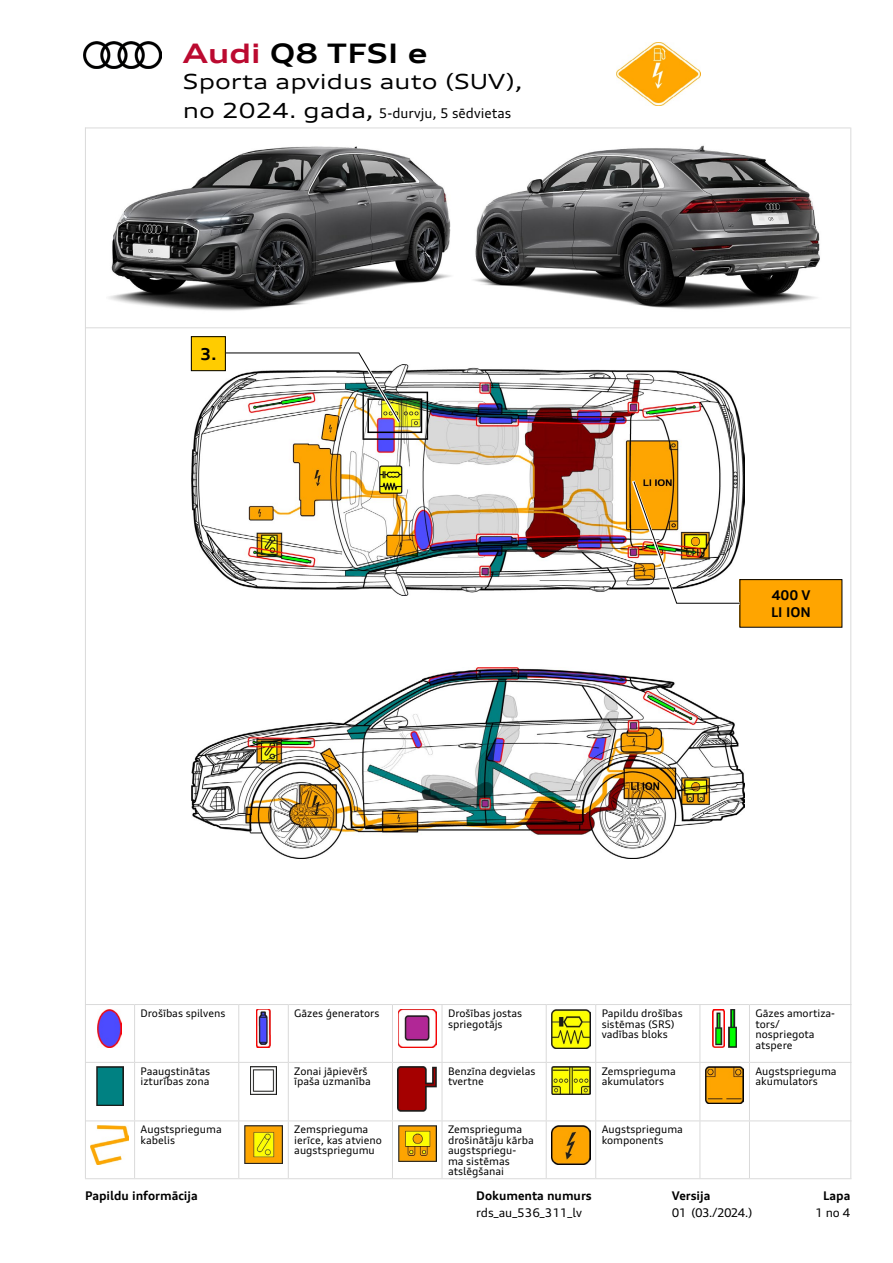
<style>
.page{position:relative;width:893px;height:1263px;background:#fff}
.page>*{position:absolute;margin:0;border:0;box-sizing:border-box;transform-origin:0 0}
.Kopfzeile_Ueberschrift{font:700 expanded 27px "Audi Type";color:#000}
.Kopfzeile_Untertitel{font:expanded 21px "Audi Type";color:#000}
.Kapiteltitel{font:700 16.5px "Audi Type";color:#000}
.Kopfzeile_Untertitel-2{font:13.5px "Audi Type";color:#000}
.Warntext{font:700 13.5px "Audi Type";color:#000}
.Fusszeile_fett{font:700 12px "Audi Type";color:#000}
.Fusszeile{font:12px "Audi Type";color:#000}
.Legende_Seite_1{font:10.5px/10.5px "Audi Type";color:#000}
.s1{color:#bb0a30}
.s2{font-stretch:expanded;font-size:21px}
</style>
<div class="page">
<hr style="left:135px;top:1004px;width:104px;height:1px;background:#dadada">
<hr style="left:239px;top:1004px;width:49px;height:1px;background:#dadada">
<hr style="left:238px;top:1005px;width:1px;height:57px;background:#dadada">
<hr style="left:288px;top:1004px;width:104px;height:1px;background:#dadada">
<hr style="left:288px;top:1005px;width:1px;height:57px;background:#dadada">
<hr style="left:392px;top:1004px;width:50px;height:1px;background:#dadada">
<hr style="left:392px;top:1005px;width:1px;height:57px;background:#dadada">
<hr style="left:442px;top:1004px;width:104px;height:1px;background:#dadada">
<hr style="left:442px;top:1005px;width:1px;height:57px;background:#dadada">
<hr style="left:546px;top:1004px;width:50px;height:1px;background:#dadada">
<hr style="left:546px;top:1005px;width:1px;height:57px;background:#dadada">
<hr style="left:596px;top:1004px;width:104px;height:1px;background:#dadada">
<hr style="left:595px;top:1005px;width:1px;height:57px;background:#dadada">
<hr style="left:700px;top:1004px;width:49px;height:1px;background:#dadada">
<hr style="left:699px;top:1005px;width:1px;height:57px;background:#dadada">
<hr style="left:749px;top:1004px;width:102px;height:1px;background:#dadada">
<hr style="left:749px;top:1005px;width:1px;height:57px;background:#dadada">
<hr style="left:288px;top:1062px;width:104px;height:1px;background:#dadada">
<hr style="left:392px;top:1062px;width:50px;height:1px;background:#dadada">
<hr style="left:392px;top:1063px;width:1px;height:57px;background:#dadada">
<hr style="left:442px;top:1062px;width:104px;height:1px;background:#dadada">
<hr style="left:442px;top:1063px;width:1px;height:57px;background:#dadada">
<hr style="left:546px;top:1062px;width:50px;height:1px;background:#dadada">
<hr style="left:546px;top:1063px;width:1px;height:57px;background:#dadada">
<hr style="left:596px;top:1062px;width:104px;height:1px;background:#dadada">
<hr style="left:595px;top:1063px;width:1px;height:57px;background:#dadada">
<hr style="left:700px;top:1062px;width:49px;height:1px;background:#dadada">
<hr style="left:699px;top:1063px;width:1px;height:57px;background:#dadada">
<hr style="left:749px;top:1062px;width:102px;height:1px;background:#dadada">
<hr style="left:749px;top:1063px;width:1px;height:57px;background:#dadada">
<hr style="left:239px;top:1120px;width:49px;height:1px;background:#dadada">
<hr style="left:392px;top:1121px;width:1px;height:57px;background:#dadada">
<hr style="left:442px;top:1120px;width:104px;height:1px;background:#dadada">
<hr style="left:442px;top:1121px;width:1px;height:57px;background:#dadada">
<hr style="left:546px;top:1120px;width:50px;height:1px;background:#dadada">
<hr style="left:546px;top:1121px;width:1px;height:57px;background:#dadada">
<hr style="left:596px;top:1120px;width:104px;height:1px;background:#dadada">
<hr style="left:595px;top:1121px;width:1px;height:57px;background:#dadada">
<hr style="left:700px;top:1120px;width:49px;height:1px;background:#dadada">
<hr style="left:699px;top:1121px;width:1px;height:57px;background:#dadada">
<hr style="left:749px;top:1120px;width:102px;height:1px;background:#dadada">
<hr style="left:749px;top:1121px;width:1px;height:57px;background:#dadada">
<hr style="left:288px;top:1178px;width:104px;height:1px;background:#dadada">
<hr style="left:392px;top:1178px;width:50px;height:1px;background:#dadada">
<hr style="left:442px;top:1178px;width:104px;height:1px;background:#dadada">
<hr style="left:546px;top:1178px;width:50px;height:1px;background:#dadada">
<hr style="left:596px;top:1178px;width:104px;height:1px;background:#dadada">
<hr style="left:700px;top:1178px;width:49px;height:1px;background:#dadada">
<hr style="left:749px;top:1178px;width:102px;height:1px;background:#dadada">
<hr style="left:85px;top:1120px;width:50px;height:1px;background:#dadada">
<hr style="left:288px;top:1120px;width:104px;height:1px;background:#dadada">
<hr style="left:85px;top:1178px;width:50px;height:1px;background:#dadada">
<hr style="left:85px;top:1004px;width:50px;height:1px;background:#dadada">
<hr style="left:134px;top:1005px;width:1px;height:57px;background:#dadada">
<hr style="left:85px;top:1062px;width:50px;height:1px;background:#dadada">
<hr style="left:135px;top:1062px;width:104px;height:1px;background:#dadada">
<hr style="left:134px;top:1063px;width:1px;height:57px;background:#dadada">
<hr style="left:239px;top:1062px;width:49px;height:1px;background:#dadada">
<hr style="left:238px;top:1063px;width:1px;height:57px;background:#dadada">
<hr style="left:288px;top:1063px;width:1px;height:57px;background:#dadada">
<hr style="left:135px;top:1120px;width:104px;height:1px;background:#dadada">
<hr style="left:134px;top:1121px;width:1px;height:57px;background:#dadada">
<hr style="left:238px;top:1121px;width:1px;height:57px;background:#dadada">
<hr style="left:288px;top:1121px;width:1px;height:57px;background:#dadada">
<hr style="left:392px;top:1120px;width:50px;height:1px;background:#dadada">
<hr style="left:135px;top:1178px;width:104px;height:1px;background:#dadada">
<hr style="left:239px;top:1178px;width:49px;height:1px;background:#dadada">
<img style="left:98px;top:1009px;width:24px;height:38px">
<img style="left:257px;top:1009px;width:13px;height:38px">
<img style="left:398px;top:1009px;width:38px;height:38px">
<img style="left:551px;top:1009px;width:39px;height:39px">
<img style="left:713px;top:1009px;width:12px;height:38px">
<img style="left:729px;top:1009px;width:8px;height:38px">
<img style="left:96px;top:1067px;width:27px;height:38px">
<img style="left:250px;top:1067px;width:27px;height:27px">
<img style="left:398px;top:1067px;width:39px;height:44px">
<img style="left:551px;top:1067px;width:39px;height:27px">
<img style="left:705px;top:1067px;width:39px;height:37px">
<img style="left:91px;top:1125px;width:38px;height:40px">
<img style="left:244px;top:1125px;width:39px;height:39px">
<img style="left:398px;top:1125px;width:38px;height:37px">
<img style="left:552px;top:1125px;width:38px;height:39px">
<hr style="left:85px;top:128px;width:765px;height:1px;background:#dadada">
<hr style="left:85px;top:327px;width:765px;height:1px;background:#dadada">
<hr style="left:85px;top:128px;width:1px;height:1050px;background:#dadada">
<hr style="left:850px;top:128px;width:1px;height:1050px;background:#dadada">
<img style="left:191px;top:365px;width:553px;height:230px">
<img style="left:191px;top:668px;width:553px;height:190px">
<img style="left:109px;top:146px;width:342px;height:165px">
<img style="left:473px;top:145px;width:347px;height:164px">
<div style="left:740px;top:580px;width:102px;height:47px;background:#ffa500"></div>
<div style="left:739px;top:579px;width:103px;height:49px;border:1px solid #000"></div>
<img style="left:629px;top:477px;width:113px;height:129px">
<div style="left:362px;top:392px;width:66px;height:48px;border:2px solid #000"></div>
<svg style="left:363px;top:393px;width:64px;height:46px"></svg>
<div style="left:367px;top:398px;width:55px;height:35px;border:2px solid #000"></div>
<svg style="left:220px;top:352px;width:183px;height:74px"></svg>
<div style="left:191px;top:337px;width:34px;height:34px;background:#fc0"></div>
<div style="left:191px;top:336px;width:35px;height:35px;border:1px solid #000"></div>
<img style="left:617px;top:43px;width:84px;height:62px">
<img style="left:84px;top:41px;width:78px;height:27px">
<p class="Kopfzeile_Ueberschrift" style="left:183px;top:37px;width:246px"><span class="s1">Audi</span> Q8 TFSI e</p>
<p class="Kopfzeile_Untertitel" style="left:183px;top:68px;width:341px">Sporta apvidus auto (SUV),</p>
<p class="Kopfzeile_Untertitel-2" style="left:183px;top:105px;width:330px"><span class="s2">no 2024. gada,</span> 5-durvju, 5 sēdvietas</p>
<p class="Kapiteltitel" style="left:200px;top:344px;width:18px">3.</p>
<p class="Warntext" style="left:772px;top:587px;width:40px">400 V</p>
<p class="Warntext" style="left:771px;top:604px;width:41px">LI ION</p>
<p class="Legende_Seite_1" style="left:141px;top:1008px;width:86px">Drošības spilvens</p>
<p class="Legende_Seite_1" style="left:294px;top:1008px;width:87px">Gāzes ģenerators</p>
<p class="Legende_Seite_1" style="left:448px;top:1008px;width:76px">Drošības jostas spriegotājs</p>
<p class="Legende_Seite_1" style="left:602px;top:1008px;width:82px">Papildu drošības sistēmas (SRS)</p>
<p class="Legende_Seite_1" style="left:602px;top:1029px;width:68px">vadības bloks</p>
<p class="Legende_Seite_1" style="left:755px;top:1008px;width:81px">Gāzes amortiza&shy;tors/ nospriegota atspere</p>
<p class="Legende_Seite_1" style="left:141px;top:1066px;width:71px">Paaugstinātas izturības zona</p>
<p class="Legende_Seite_1" style="left:294px;top:1066px;width:78px">Zonai jāpievērš īpaša uzmanība</p>
<p class="Legende_Seite_1" style="left:448px;top:1066px;width:89px">Benzīna degvielas tvertne</p>
<p class="Legende_Seite_1" style="left:602px;top:1066px;width:76px">Zemsprieguma akumulators</p>
<p class="Legende_Seite_1" style="left:755px;top:1066px;width:83px">Augstsprieguma akumulators</p>
<p class="Legende_Seite_1" style="left:141px;top:1124px;width:83px">Augstsprieguma kabelis</p>
<p class="Legende_Seite_1" style="left:294px;top:1124px;width:89px">Zemsprieguma ierīce, kas atvieno augstspriegumu</p>
<p class="Legende_Seite_1" style="left:448px;top:1124px;width:87px">Zemsprieguma drošinātāju kārba augstspriegu&shy;ma sistēmas atslēgšanai</p>
<p class="Legende_Seite_1" style="left:602px;top:1124px;width:83px">Augstsprieguma komponents</p>
<p class="Fusszeile_fett" style="left:85px;top:1188px;width:114px">Papildu informācija</p>
<p class="Fusszeile_fett" style="left:476px;top:1188px;width:117px">Dokumenta numurs</p>
<p class="Fusszeile" style="left:476px;top:1205px;width:107px">rds_au_536_311_lv</p>
<p class="Fusszeile_fett" style="left:672px;top:1188px;width:40px">Versija</p>
<p class="Fusszeile" style="left:672px;top:1205px;width:82px">01 (03./2024.)</p>
<p class="Fusszeile_fett" style="left:823px;top:1188px;width:29px">Lapa</p>
<p class="Fusszeile" style="left:815px;top:1205px;width:37px">1 no 4</p>
</div>
